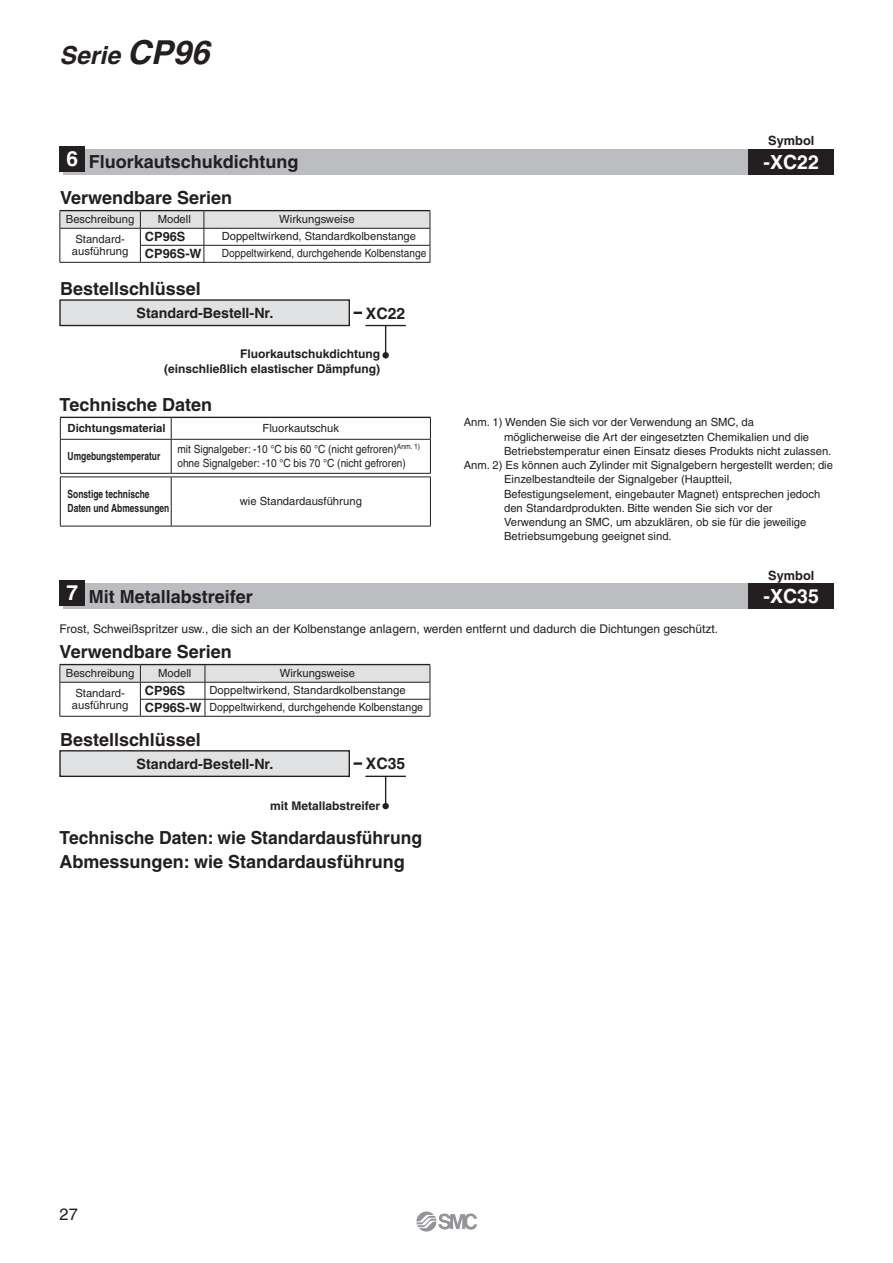
<style>
.page{position:relative;width:893px;height:1263px;background:#fff}
.page>*{position:absolute;margin:0;border:0;box-sizing:border-box;transform-origin:0 0}
.t1{font:italic 700 24.75px "Helvetica";color:#231f20}
.t2{font:700 19.5px "Helvetica";color:#fff}
.t3{font:700 18px/24.8px "Helvetica";color:#231f20}
.t4{font:16.5px "Helvetica";color:#231f20}
.t5{font:700 15.75px "Helvetica";color:#231f20}
.t6{font:700 14.25px "Helvetica";color:#231f20}
.t7{font:700 12.75px "Helvetica";color:#231f20}
.t8{font:12px "Helvetica";color:#231f20}
.t9{font:700 12px/14.4px "Helvetica";color:#231f20;text-align:right}
.t10{font:11.25px/12px "Helvetica";color:#231f20;text-align:center}
.t11{font:11.25px/13.5px "Helvetica";color:#231f20;scale:.9 1}
.t12{font:700 11.25px/13.5px "Helvetica";color:#231f20;scale:.75 1}
.t13{font:700 11.25px "Helvetica";color:#231f20}
.s1{font-size:33px}
.s2{font-size:21px;color:#fff}
.s3{font-weight:700;font-size:12.75px}
</style>
<div class="page">
<div style="left:60px;top:300px;width:289px;height:26px;background:#e0e1e2"></div>
<div style="left:59px;top:299px;width:291px;height:27px;border:1px solid #231f20"></div>
<hr style="left:365px;top:325px;width:41px;height:1px;background:#231f20">
<svg style="left:385px;top:326px;width:1px;height:26px"></svg>
<svg style="left:353px;top:312px;width:9px;height:2px"></svg>
<div style="left:64px;top:149px;width:769px;height:25px;background:#bbbdc0"></div>
<div style="left:748px;top:149px;width:85px;height:25px;background:#231f20"></div>
<div style="left:60px;top:146px;width:25px;height:25px;background:#231f20"></div>
<div style="left:382px;top:352px;width:7px;height:6px;background:#231f20;border-radius:50%"></div>
<hr style="left:60px;top:262px;width:80px;height:1px;background:#231f20">
<hr style="left:60px;top:210px;width:80px;height:1px;background:#231f20">
<hr style="left:140px;top:210px;width:64px;height:1px;background:#231f20">
<hr style="left:204px;top:210px;width:226px;height:1px;background:#231f20">
<hr style="left:140px;top:262px;width:290px;height:1px;background:#231f20">
<svg style="left:60px;top:211px;width:370px;height:51px"></svg>
<hr style="left:60px;top:228px;width:80px;height:1px;background:#231f20">
<hr style="left:60px;top:417px;width:111px;height:1px;background:#231f20">
<svg style="left:60px;top:418px;width:1px;height:21px"></svg>
<hr style="left:60px;top:439px;width:111px;height:1px;background:#231f20">
<svg style="left:171px;top:418px;width:1px;height:21px"></svg>
<hr style="left:171px;top:417px;width:260px;height:1px;background:#231f20">
<hr style="left:171px;top:439px;width:260px;height:1px;background:#231f20">
<svg style="left:430px;top:418px;width:1px;height:21px"></svg>
<hr style="left:60px;top:440px;width:1px;height:33px;background:#231f20">
<hr style="left:171px;top:440px;width:1px;height:33px;background:#231f20">
<hr style="left:60px;top:473px;width:111px;height:1px;background:#231f20">
<hr style="left:430px;top:440px;width:1px;height:33px;background:#231f20">
<hr style="left:171px;top:473px;width:260px;height:1px;background:#231f20">
<hr style="left:60px;top:477px;width:111px;height:1px;background:#231f20">
<hr style="left:60px;top:477px;width:1px;height:49px;background:#231f20">
<hr style="left:60px;top:526px;width:111px;height:1px;background:#231f20">
<hr style="left:171px;top:477px;width:1px;height:49px;background:#231f20">
<hr style="left:171px;top:477px;width:260px;height:1px;background:#231f20">
<hr style="left:430px;top:477px;width:1px;height:49px;background:#231f20">
<hr style="left:171px;top:526px;width:260px;height:1px;background:#231f20">
<div style="left:60px;top:751px;width:289px;height:25px;background:#e0e1e2"></div>
<div style="left:59px;top:750px;width:291px;height:27px;border:1px solid #231f20"></div>
<hr style="left:365px;top:776px;width:41px;height:1px;background:#231f20">
<hr style="left:385px;top:776px;width:1px;height:30px;background:#231f20">
<svg style="left:353px;top:762px;width:9px;height:3px"></svg>
<div style="left:382px;top:803px;width:7px;height:6px;background:#231f20;border-radius:50%"></div>
<div style="left:64px;top:584px;width:769px;height:25px;background:#bbbdc0"></div>
<div style="left:748px;top:584px;width:85px;height:25px;background:#231f20"></div>
<div style="left:60px;top:581px;width:25px;height:25px;background:#231f20"></div>
<hr style="left:60px;top:716px;width:80px;height:1px;background:#231f20">
<hr style="left:60px;top:664px;width:80px;height:1px;background:#231f20">
<hr style="left:140px;top:664px;width:65px;height:1px;background:#231f20">
<hr style="left:205px;top:664px;width:225px;height:1px;background:#231f20">
<hr style="left:140px;top:716px;width:290px;height:1px;background:#231f20">
<svg style="left:60px;top:665px;width:370px;height:51px"></svg>
<hr style="left:60px;top:682px;width:80px;height:1px;background:#231f20">
<svg style="left:416px;top:1212px;width:61px;height:20px"></svg>
<h1 class="t1" style="left:60px;top:46px;width:151px">Serie <span class="s1">CP96</span></h1>
<p class="t7" style="left:768px;top:136px;width:48px">Symbol</p>
<h3 class="t3" style="left:66px;top:151px;width:234px"><span class="s2">6</span> Fluorkautschukdichtung</h3>
<h2 class="t2" style="left:763px;top:155px;width:57px">-XC22</h2>
<h3 class="t3" style="left:60px;top:187px;width:174px">Verwendbare Serien</h3>
<p class="t10" style="left:66px;top:214px;width:70px">Beschreibung</p>
<p class="t10" style="left:158px;top:214px;width:35px">Modell</p>
<p class="t10" style="left:279px;top:214px;width:77px">Wirkungsweise</p>
<p class="t10" style="left:72px;top:234px;width:58px">Standard&shy;ausführung</p>
<p class="t7" style="left:145px;top:232px;width:42px">CP96S</p>
<p class="t10" style="left:222px;top:232px;width:196px">Doppeltwirkend, Standardkolbenstange</p>
<p class="t7" style="left:145px;top:249px;width:58px">CP96S-W</p>
<p class="t11" style="left:222px;top:248px;width:229px">Doppeltwirkend, durchgehende Kolbenstange</p>
<h3 class="t3" style="left:60px;top:278px;width:142px">Bestellschlüssel</h3>
<h3 class="t5" style="left:366px;top:307px;width:41px">XC22</h3>
<p class="t9" style="left:164px;top:348px;width:217px">Fluorkautschukdichtung (einschließlich elastischer Dämpfung)</p>
<p class="t6" style="left:137px;top:308px;width:138px">Standard-Bestell-Nr.</p>
<h3 class="t3" style="left:60px;top:394px;width:154px">Technische Daten</h3>
<p class="t13" style="left:68px;top:424px;width:100px">Dichtungsmaterial</p>
<p class="t10" style="left:262px;top:423px;width:78px">Fluorkautschuk</p>
<p class="t12" style="left:68px;top:450px;width:125px">Umgebungstemperatur</p>
<p class="t11" style="left:177px;top:444px;width:271px">mit Signalgeber: -10 °C bis 60 °C (nicht gefroren)<sup>Anm.</sup> <sup>1) </sup>ohne Signalgeber: -10 °C bis 70 °C (nicht gefroren)</p>
<p class="t12" style="left:68px;top:489px;width:137px">Sonstige technische<br>Daten und Abmessungen</p>
<p class="t10" style="left:240px;top:496px;width:124px">wie Standardausführung</p>
<p class="t10" style="left:463px;top:417px;width:292px">Anm. 1) Wenden Sie sich vor der Verwendung an SMC, da</p>
<p class="t10" style="left:504px;top:432px;width:306px">möglicherweise die Art der eingesetzten Chemikalien und die</p>
<p class="t10" style="left:504px;top:446px;width:329px">Betriebstemperatur einen Einsatz dieses Produkts nicht zulassen.</p>
<p class="t10" style="left:463px;top:460px;width:371px">Anm. 2) Es können auch Zylinder mit Signalgebern hergestellt werden; die</p>
<p class="t10" style="left:504px;top:474px;width:230px">Einzelbestandteile der Signalgeber (Hauptteil,</p>
<p class="t10" style="left:504px;top:489px;width:318px">Befestigungselement, eingebauter Magnet) entsprechen jedoch</p>
<p class="t10" style="left:504px;top:503px;width:270px">den Standardprodukten. Bitte wenden Sie sich vor der</p>
<p class="t10" style="left:504px;top:517px;width:304px">Verwendung an SMC, um abzuklären, ob sie für die jeweilige</p>
<p class="t10" style="left:504px;top:531px;width:169px">Betriebsumgebung geeignet sind.</p>
<p class="t7" style="left:768px;top:571px;width:48px">Symbol</p>
<h3 class="t3" style="left:66px;top:586px;width:188px"><span class="s2">7</span> Mit Metallabstreifer</h3>
<h2 class="t2" style="left:763px;top:589px;width:57px">-XC35</h2>
<p class="t8" style="left:60px;top:624px;width:660px">Frost, Schweißspritzer usw., die sich an der Kolbenstange anlagern, werden entfernt und dadurch die Dichtungen geschützt.</p>
<p class="t10" style="left:66px;top:668px;width:70px">Beschreibung</p>
<p class="t10" style="left:158px;top:668px;width:35px">Modell</p>
<p class="t10" style="left:280px;top:668px;width:77px">Wirkungsweise</p>
<p class="t10" style="left:72px;top:688px;width:58px">Standard&shy;ausführung</p>
<p class="t7" style="left:145px;top:686px;width:42px">CP96S</p>
<h3 class="t3" style="left:60px;top:641px;width:174px">Verwendbare Serien</h3>
<p class="t10" style="left:145px;top:683px;width:280px;line-height:17px;text-align:left;text-indent:65px">Doppeltwirkend, Standardkolbenstange<br><span class="s3">CP96S-W</span> Doppeltwirkend, durchgehende Kolbenstange</p>
<h3 class="t3" style="left:60px;top:729px;width:142px">Bestellschlüssel</h3>
<h3 class="t5" style="left:366px;top:758px;width:41px">XC35</h3>
<p class="t9" style="left:270px;top:799px;width:111px">mit Metallabstreifer</p>
<p class="t6" style="left:137px;top:759px;width:138px">Standard-Bestell-Nr.</p>
<h3 class="t3" style="left:60px;top:827px;width:364px">Technische Daten: wie Standardausführung<br>Abmessungen: wie Standardausführung</h3>
<h3 class="t4" style="left:60px;top:1208px;width:20px">27</h3>
</div>
